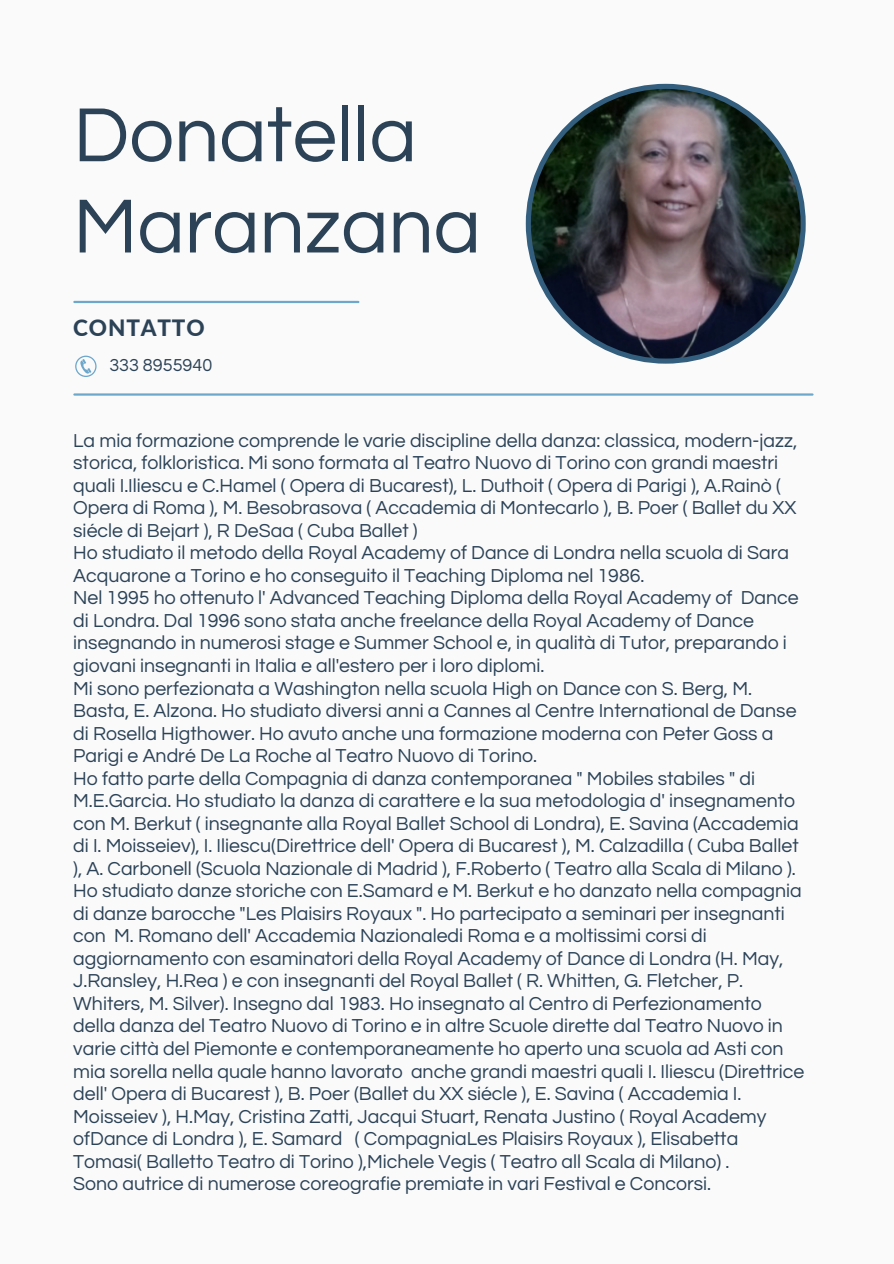
<style>
.page{position:relative;width:894px;height:1264px;background:#fff}
.page>*{position:absolute;margin:0;border:0;box-sizing:border-box;transform-origin:0 0}
.t1{font:79.5px/91.2px "Questrial";color:#2b4257}
.t2{font:800 22.5px "Lato";letter-spacing:.04em;color:#2b4257}
.t3{font:19.5px/22.5px "Questrial";color:#2b4257}
.t4{font:18px "Questrial";color:#2b4257}
</style>
<div class="page">
<div style="left:0;top:0;width:893px;height:1263px;background:#fafafa"></div>
<svg style="left:525px;top:84px;width:280px;height:279px"></svg>
<hr style="left:74px;top:301px;width:284px;height:2px;background:#6da7cc">
<hr style="left:74px;top:393px;width:738px;height:2px;background:#6da7cc">
<svg style="left:75px;top:355px;width:21px;height:22px"></svg>
<h1 class="t1" style="left:73px;top:91px;width:409px">Donatella<br>Maranzana</h1>
<p class="t2" style="left:73px;top:314px;width:133px">CONTATTO</p>
<p class="t4" style="left:109px;top:356px;width:104px">333 8955940</p>
<p class="t3" style="left:73px;top:429px;width:732px">La mia formazione comprende le varie discipline della danza: classica, modern-jazz, storica, folkloristica. Mi sono formata al Teatro Nuovo di Torino con grandi maestri quali I.Iliescu e C.Hamel ( Opera di Bucarest), L. Duthoit ( Opera di Parigi ), A.Rainò ( Opera di Roma ), M. Besobrasova ( Accademia di Montecarlo ), B. Poer ( Ballet du XX siécle di Bejart ), R DeSaa ( Cuba Ballet )<br>Ho studiato il metodo della Royal Academy of Dance di Londra nella scuola di Sara Acquarone a Torino e ho conseguito il Teaching Diploma nel 1986.<br>Nel 1995 ho ottenuto l' Advanced Teaching Diploma della Royal Academy of Dance di Londra. Dal 1996 sono stata anche freelance della Royal Academy of Dance insegnando in numerosi stage e Summer School e, in qualità di Tutor, preparando i giovani insegnanti in Italia e all'estero per i loro diplomi.<br>Mi sono perfezionata a Washington nella scuola High on Dance con S. Berg, M.<br>Basta, E. Alzona. Ho studiato diversi anni a Cannes al Centre International de Danse di Rosella Higthower. Ho avuto anche una formazione moderna con Peter Goss a Parigi e André De La Roche al Teatro Nuovo di Torino.<br>Ho fatto parte della Compagnia di danza contemporanea " Mobiles stabiles " di M.E.Garcia. Ho studiato la danza di carattere e la sua metodologia d' insegnamento con M. Berkut ( insegnante alla Royal Ballet School di Londra), E. Savina (Accademia di I. Moisseiev), I. Iliescu(Direttrice dell' Opera di Bucarest ), M. Calzadilla ( Cuba Ballet ), A. Carbonell (Scuola Nazionale di Madrid ), F.Roberto ( Teatro alla Scala di Milano ).<br>Ho studiato danze storiche con E.Samard e M. Berkut e ho danzato nella compagnia di danze barocche "Les Plaisirs Royaux ". Ho partecipato a seminari per insegnanti con M. Romano dell' Accademia Nazionaledi Roma e a moltissimi corsi di aggiornamento con esaminatori della Royal Academy of Dance di Londra (H. May, J.Ransley, H.Rea ) e con insegnanti del Royal Ballet ( R. Whitten, G. Fletcher, P.<br>Whiters, M. Silver). Insegno dal 1983. Ho insegnato al Centro di Perfezionamento della danza del Teatro Nuovo di Torino e in altre Scuole dirette dal Teatro Nuovo in varie città del Piemonte e contemporaneamente ho aperto una scuola ad Asti con mia sorella nella quale hanno lavorato anche grandi maestri quali I. Iliescu (Direttrice dell' Opera di Bucarest ), B. Poer (Ballet du XX siécle ), E. Savina ( Accademia I.<br>Moisseiev ), H.May, Cristina Zatti, Jacqui Stuart, Renata Justino ( Royal Academy ofDance di Londra ), E. Samard ( CompagniaLes Plaisirs Royaux ), Elisabetta Tomasi( Balletto Teatro di Torino ),Michele Vegis ( Teatro all Scala di Milano) .<br>Sono autrice di numerose coreografie premiate in vari Festival e Concorsi.</p>
</div>
